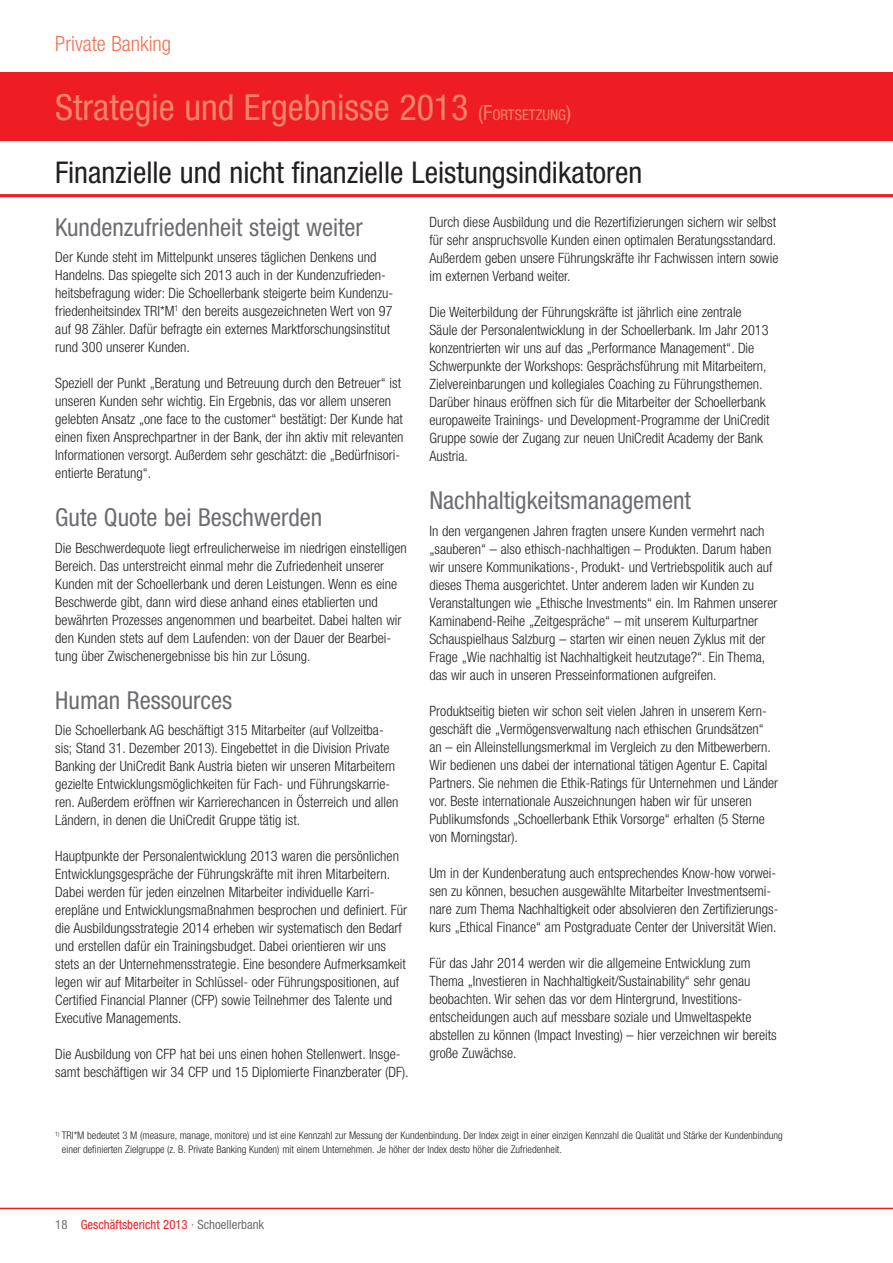
<style>
.page{position:relative;width:893px;height:1263px;background:#fff}
.page>*{position:absolute;margin:0;border:0;box-sizing:border-box;transform-origin:0 0}
.Title_02{font:condensed 36px "Helvetica Neue";color:#f48465}
.Title_03{font:condensed 30px "Helvetica Neue";color:#231f20}
.Txt_title_04{font:condensed 24.75px "Helvetica Neue";color:#6c6d70}
.Title_Chapter{font:300 condensed 21px "Helvetica Neue";color:#f36f51}
._0_TEXT_Trennung{font:300 condensed 14.25px/18px "Helvetica Neue";color:#231f20}
.t1{font:condensed 12.75px "Helvetica Neue";color:#ee1d23}
.Txt{font:300 condensed 10.5px/13.5px "Helvetica Neue";color:#231f20}
.s1{font-size:21px}
.s2{font-size:14.7px}
.s3{color:#6c6d70}
</style>
<div class="page">
<hr style="left:0;top:194px;width:893px;height:3px;background:#ee1d23">
<hr style="left:0;top:1208px;width:893px;height:1px;background:#ee1d23">
<div style="left:0;top:72px;width:893px;height:68px;background:#ee1d23"></div>
<p class="Title_Chapter" style="left:55px;top:31px;width:117px">Private Banking</p>
<p class="Title_02" style="left:55px;top:87px;width:517px">Strategie und Ergebnisse 2013 <span class="s1">(</span><span class="s1">F</span><span class="s2">ORTSETZUNG</span><span class="s1">)</span></p>
<p class="Title_03" style="left:55px;top:155px;width:588px">Finanzielle und nicht finanzielle Leistungsindikatoren</p>
<p class="Txt_title_04" style="left:55px;top:212px;width:309px">Kundenzufriedenheit steigt weiter</p>
<p class="_0_TEXT_Trennung" style="left:55px;top:248px;width:339px">Der Kunde steht im Mittelpunkt unseres täglichen Denkens und Handelns. Das spiegelte sich 2013 auch in der Kundenzufrieden&shy;heitsbefragung wider: Die Schoellerbank steigerte beim Kundenzu&shy;friedenheitsindex TRI*M<sup>1</sup> den bereits ausgezeichneten Wert von 97 auf 98 Zähler. Dafür befragte ein externes Marktforschungsinstitut rund 300 unserer Kunden.</p>
<p class="_0_TEXT_Trennung" style="left:55px;top:374px;width:350px">Speziell der Punkt „Beratung und Betreuung durch den Betreuer“ ist unseren Kunden sehr wichtig. Ein Ergebnis, das vor allem unseren gelebten Ansatz „one face to the customer“ bestätigt: Der Kunde hat einen fixen Ansprechpartner in der Bank, der ihn aktiv mit relevanten Informationen versorgt. Außerdem sehr geschätzt: die „Bedürfnisori&shy;entierte Beratung“.</p>
<p class="Txt_title_04" style="left:55px;top:503px;width:269px">Gute Quote bei Beschwerden</p>
<p class="_0_TEXT_Trennung" style="left:55px;top:538px;width:353px">Die Beschwerdequote liegt erfreulicherweise im niedrigen einstelligen Bereich. Das unterstreicht einmal mehr die Zufriedenheit unserer Kunden mit der Schoellerbank und deren Leistungen. Wenn es eine Beschwerde gibt, dann wird diese anhand eines etablierten und bewährten Prozesses angenommen und bearbeitet. Dabei halten wir den Kunden stets auf dem Laufenden: von der Dauer der Bearbei&shy;tung über Zwischenergebnisse bis hin zur Lösung.</p>
<p class="Txt_title_04" style="left:55px;top:685px;width:178px">Human Ressources</p>
<p class="_0_TEXT_Trennung" style="left:55px;top:721px;width:345px">Die Schoellerbank AG beschäftigt 315 Mitarbeiter (auf Vollzeitba&shy;sis; Stand 31. Dezember 2013). Eingebettet in die Division Private Banking der UniCredit Bank Austria bieten wir unseren Mitarbeitern gezielte Entwicklungsmöglichkeiten für Fach- und Führungskarrie&shy;ren. Außerdem eröffnen wir Karrierechancen in Österreich und allen Ländern, in denen die UniCredit Gruppe tätig ist.</p>
<p class="_0_TEXT_Trennung" style="left:55px;top:847px;width:353px">Hauptpunkte der Personalentwicklung 2013 waren die persönlichen Entwicklungsgespräche der Führungskräfte mit ihren Mitarbeitern.<br>Dabei werden für jeden einzelnen Mitarbeiter individuelle Karri&shy;erepläne und Entwicklungsmaßnahmen besprochen und definiert. Für die Ausbildungsstrategie 2014 erheben wir systematisch den Bedarf und erstellen dafür ein Trainingsbudget. Dabei orientieren wir uns stets an der Unternehmensstrategie. Eine besondere Aufmerksamkeit legen wir auf Mitarbeiter in Schlüssel- oder Führungspositionen, auf Certified Financial Planner (CFP) sowie Teilnehmer des Talente und Executive Managements.</p>
<p class="_0_TEXT_Trennung" style="left:55px;top:1045px;width:355px">Die Ausbildung von CFP hat bei uns einen hohen Stellenwert. Insge&shy;samt beschäftigen wir 34 CFP und 15 Diplomierte Finanzberater (DF).</p>
<p class="_0_TEXT_Trennung" style="left:429px;top:213px;width:350px">Durch diese Ausbildung und die Rezertifizierungen sichern wir selbst für sehr anspruchsvolle Kunden einen optimalen Beratungsstandard.<br>Außerdem geben unsere Führungskräfte ihr Fachwissen intern sowie im externen Verband weiter.</p>
<p class="_0_TEXT_Trennung" style="left:429px;top:303px;width:342px">Die Weiterbildung der Führungskräfte ist jährlich eine zentrale Säule der Personalentwicklung in der Schoellerbank. Im Jahr 2013 konzentrierten wir uns auf das „Performance Management“. Die Schwerpunkte der Workshops: Gesprächsführung mit Mitarbeitern, Zielvereinbarungen und kollegiales Coaching zu Führungsthemen.<br>Darüber hinaus eröffnen sich für die Mitarbeiter der Schoellerbank europaweite Trainings- und Development-Programme der UniCredit Gruppe sowie der Zugang zur neuen UniCredit Academy der Bank Austria.</p>
<p class="Txt_title_04" style="left:429px;top:486px;width:263px">Nachhaltigkeitsmanagement</p>
<p class="_0_TEXT_Trennung" style="left:429px;top:522px;width:349px">In den vergangenen Jahren fragten unsere Kunden vermehrt nach „sauberen“ – also ethisch-nachhaltigen – Produkten. Darum haben wir unsere Kommunikations-, Produkt- und Vertriebspolitik auch auf dieses Thema ausgerichtet. Unter anderem laden wir Kunden zu Veranstaltungen wie „Ethische Investments“ ein. Im Rahmen unserer Kaminabend-Reihe „Zeitgespräche“ – mit unserem Kulturpartner Schauspielhaus Salzburg – starten wir einen neuen Zyklus mit der Frage „Wie nachhaltig ist Nachhaltigkeit heutzutage?“. Ein Thema, das wir auch in unseren Presseinformationen aufgreifen.</p>
<p class="_0_TEXT_Trennung" style="left:429px;top:702px;width:350px">Produktseitig bieten wir schon seit vielen Jahren in unserem Kern&shy;geschäft die „Vermögensverwaltung nach ethischen Grundsätzen“ an – ein Alleinstellungsmerkmal im Vergleich zu den Mitbewerbern.<br>Wir bedienen uns dabei der international tätigen Agentur E. Capital Partners. Sie nehmen die Ethik-Ratings für Unternehmen und Länder vor. Beste internationale Auszeichnungen haben wir für unseren Publikumsfonds „Schoellerbank Ethik Vorsorge“ erhalten (5 Sterne von Morningstar).</p>
<p class="_0_TEXT_Trennung" style="left:429px;top:864px;width:350px">Um in der Kundenberatung auch entsprechendes Know-how vorwei&shy;sen zu können, besuchen ausgewählte Mitarbeiter Investmentsemi&shy;nare zum Thema Nachhaltigkeit oder absolvieren den Zertifizierungs&shy;kurs „Ethical Finance“ am Postgraduate Center der Universität Wien.</p>
<p class="_0_TEXT_Trennung" style="left:429px;top:954px;width:349px">Für das Jahr 2014 werden wir die allgemeine Entwicklung zum Thema „Investieren in Nachhaltigkeit/Sustainability“ sehr genau beobachten. Wir sehen das vor dem Hintergrund, Investitions&shy;entscheidungen auch auf messbare soziale und Umweltaspekte abstellen zu können (Impact Investing) – hier verzeichnen wir bereits große Zuwächse.</p>
<p class="Txt" style="left:62px;top:1128px;width:722px;text-indent:-7px"><sup>1)</sup> TRI*M bedeutet 3 M (measure, manage, monitore) und ist eine Kennzahl zur Messung der Kundenbindung. Der Index zeigt in einer einzigen Kennzahl die Qualität und Stärke der Kundenbindung einer definierten Zielgruppe (z. B. Private Banking Kunden) mit einem Unternehmen. Je höher der Index desto höher die Zufriedenheit.</p>
<p class="t1" style="left:55px;top:1217px;width:211px"><span class="s3">18</span> Geschäftsbericht 2013 <span class="s3">· Schoellerbank</span></p>
</div>
